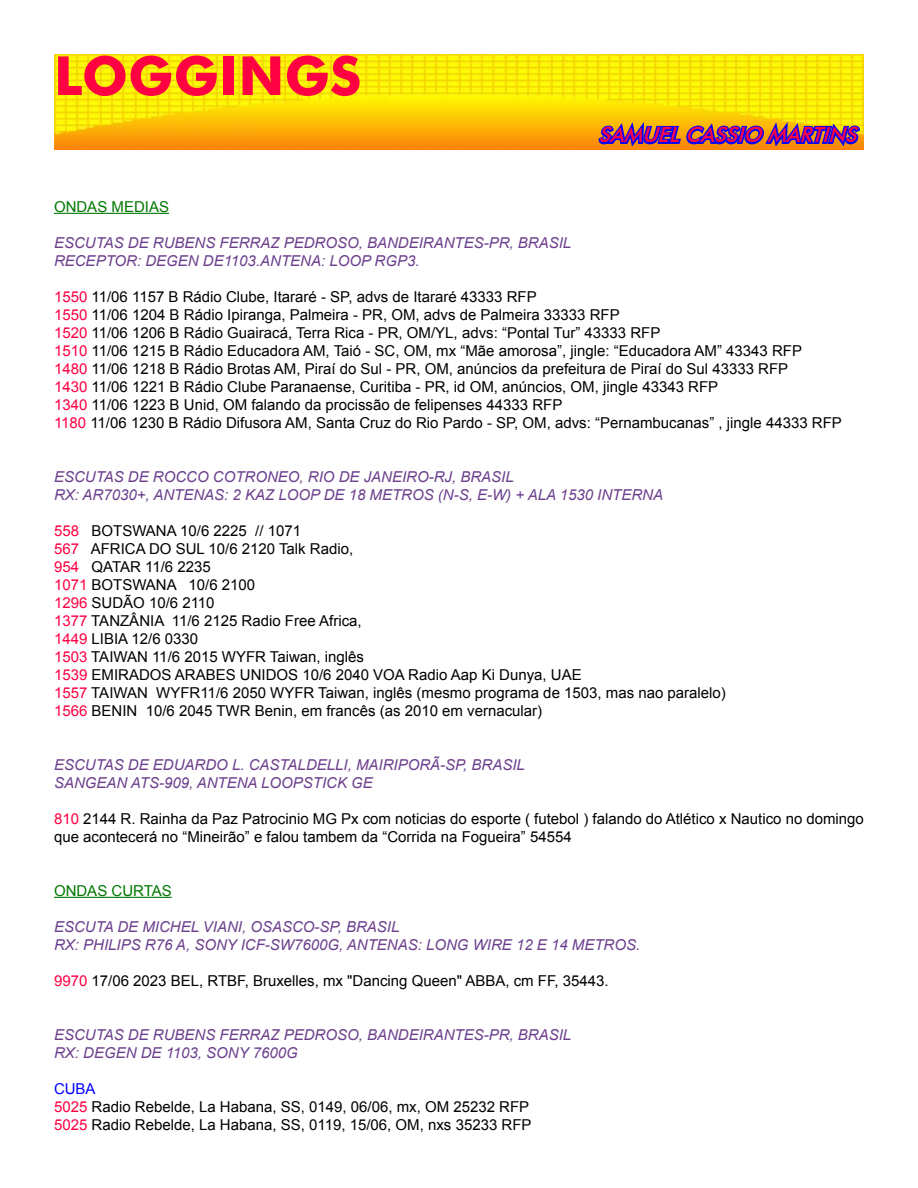
<style>
.page{position:relative;width:918px;height:1188px;background:#fff}
.page>*{position:absolute;margin:0;border:0;box-sizing:border-box;transform-origin:0 0}
.t1{font:700 54px "Futura BT";color:#ff0043}
.t2{font:italic 500 21px "Futura BT";color:#ff0043}
.t3{font:15px/18px "Arial";color:#000}
.t4{font:italic 15px/18px "Arial";color:#6c408d}
.t5{font:15px "Arial";color:#070}
.s1{color:#ff0043}
.s2{color:#00f}
</style>
<div class="page">
<img style="left:54px;top:54px;width:810px;height:95px">
<svg style="left:597px;top:106px;width:264px;height:44px;background:#b1874f"></svg>
<hr style="left:54px;top:213px;width:115px;height:1px;background:#070">
<hr style="left:54px;top:897px;width:118px;height:1px;background:#070">
<h1 class="t1" style="left:54px;top:43px;width:309px">LOGGINGS</h1>
<h2 class="t2" style="left:598px;top:122px;width:266px">SAMUELCASSIO MARTINS</h2>
<p class="t5" style="left:54px;top:197px;width:12px">ondas</p>
<p class="t5" style="left:112px;top:197px;width:11px">medias</p>
<p class="t4" style="left:54px;top:234px;width:21px">ESCUTAS</p>
<p class="t4" style="left:128px;top:234px;width:47px">DE RUBENS</p>
<p class="t4" style="left:220px;top:234px;width:21px">FERRA</p>
<p class="t4" style="left:270px;top:234px;width:36px">Z PEDROSO</p>
<p class="t4" style="left:359px;top:234px;width:30px">, BANDEIRANTES</p>
<p class="t4" style="left:484px;top:234px;width:54px">-PR, BRASIL</p>
<p class="t4" style="left:54px;top:252px;width:23px">RECEPTOR</p>
<p class="t4" style="left:137px;top:252px;width:31px">: DEGEN</p>
<p class="t4" style="left:203px;top:252px;width:79px">DE1103.ANTENA</p>
<p class="t4" style="left:321px;top:252px;width:29px">: LOOP</p>
<p class="t4" style="left:375px;top:252px;width:47px">RGP3.</p>
<p class="t3" style="left:54px;top:288px;width:789px"><span class="s1">1550</span> 11/06 1157 B Rádio Clube, Itararé - SP, advs de Itararé 43333 RFP<br><span class="s1">1550</span> 11/06 1204 B Rádio Ipiranga, Palmeira - PR, OM, advs de Palmeira 33333 RFP<br><span class="s1">1520</span> 11/06 1206 B Rádio Guairacá, Terra Rica - PR, OM/YL, advs: “Pontal Tur” 43333 RFP<br><span class="s1">1510</span> 11/06 1215 B Rádio Educadora AM, Taió - SC, OM, mx “Mãe amorosa”, jingle: “Educadora AM” 43343 RFP<br><span class="s1">1480</span> 11/06 1218 B Rádio Brotas AM, Piraí do Sul - PR, OM, anúncios da prefeitura de Piraí do Sul 43333 RFP<br><span class="s1">1430</span> 11/06 1221 B Rádio Clube Paranaense, Curitiba - PR, id OM, anúncios, OM, jingle 43343 RFP<br><span class="s1">1340</span> 11/06 1223 B Unid, OM falando da procissão de felipenses 44333 RFP<br><span class="s1">1180</span> 11/06 1230 B Rádio Difusora AM, Santa Cruz do Rio Pardo - SP, OM, advs: “Pernambucanas” , jingle 44333 RFP</p>
<p class="t4" style="left:54px;top:468px;width:21px">ESCUTAS</p>
<p class="t4" style="left:128px;top:468px;width:48px">DE ROCCO</p>
<p class="t4" style="left:213px;top:468px;width:23px">COTRONEO</p>
<p class="t4" style="left:300px;top:468px;width:83px">, RIO DE JANEIRO</p>
<p class="t4" style="left:429px;top:468px;width:52px">-RJ, BRASIL</p>
<p class="t4" style="left:54px;top:486px;width:111px">RX: AR7030+, ANTENAS</p>
<p class="t4" style="left:224px;top:486px;width:66px">: 2 KAZ LOOP</p>
<p class="t4" style="left:324px;top:486px;width:58px">DE 18 METROS</p>
<p class="t4" style="left:438px;top:486px;width:170px">(N-S, E-W) + ALA 1530 INTERNA</p>
<p class="t3" style="left:54px;top:522px;width:673px"><span class="s1">558</span> BOTSWANA 10/6 2225 // 1071<br><span class="s1">567</span> AFRI CA DO SUL 10/6 2120 Talk Radio,<br><span class="s1">954</span> QATAR 11/6 2235<br><span class="s1">1071</span> BOTSWANA 10/6 2100<br><span class="s1">1296</span> SUDÃO 10/6 2110<br><span class="s1">1377</span> TANZÂNIA 11/6 2125 Radio Free Africa,<br><span class="s1">1449</span> LIBIA 12/6 0330<br><span class="s1">1503</span> TAIWAN 11/6 2015 WYFR Taiwan, inglês<br><span class="s1">1539</span> EMIRADOS ARABES UNIDOS 10/6 2040 VOA Radio Aap Ki Dunya, UAE<br><span class="s1">1557</span> TAIWAN WYFR11/6 2050 WYFR Taiwan, inglês (mesmo programa de 1503, mas nao paralelo)<br><span class="s1">1566</span> BENI N 10/6 2045 TWR Benin, em francês (as 2010 em vernacular)</p>
<p class="t4" style="left:54px;top:756px;width:472px">ESCUTAS DE EDUARDO L. CASTALDELLI, MAIRIPORÃ-SP, BRASIL<br>SANGEAN ATS-909, ANTENA</p>
<p class="t4" style="left:261px;top:774px;width:21px">LOOP</p>
<p class="t4" style="left:303px;top:774px;width:20px">STICK</p>
<p class="t4" style="left:351px;top:774px;width:23px">GE</p>
<p class="t3" style="left:54px;top:810px;width:811px"><span class="s1">810</span> 2144 R. Rainha da Paz Patrocinio MG Px com noticias do esporte ( futebol ) falando do Atlético x Nautico no domingo que acontecerá no “Mineirão” e falou tambem da “Corrida na Fogueira” 54554</p>
<p class="t5" style="left:54px;top:881px;width:12px">ondas</p>
<p class="t5" style="left:112px;top:881px;width:11px">curtas</p>
<p class="t4" style="left:54px;top:918px;width:21px">ESCUTA</p>
<p class="t4" style="left:117px;top:918px;width:104px">DE MICHEL VIANI</p>
<p class="t4" style="left:242px;top:918px;width:32px">, OSASCO</p>
<p class="t4" style="left:315px;top:918px;width:51px">-SP, BRASIL</p>
<p class="t4" style="left:54px;top:936px;width:59px">RX: PHILIPS</p>
<p class="t4" style="left:145px;top:936px;width:224px">R76 A, SONY ICF-SW7600G, ANTENAS</p>
<p class="t4" style="left:418px;top:936px;width:20px">: LONG</p>
<p class="t4" style="left:473px;top:936px;width:11px">WIRE</p>
<p class="t4" style="left:516px;top:936px;width:68px">12 E 14 METROS</p>
<p class="t4" style="left:636px;top:936px;width:6px">.</p>
<p class="t3" style="left:54px;top:972px;width:556px"><span class="s1">9970</span> 17/06 2023 BEL, RTBF, Bruxelles, mx "Dancing Queen" ABBA, cm FF, 35443.</p>
<p class="t4" style="left:54px;top:1026px;width:21px">ESCUTAS</p>
<p class="t4" style="left:128px;top:1026px;width:47px">DE RUBENS</p>
<p class="t4" style="left:220px;top:1026px;width:21px">FERRA</p>
<p class="t4" style="left:270px;top:1026px;width:36px">Z PEDROSO</p>
<p class="t4" style="left:359px;top:1026px;width:30px">, BANDEIRANTES</p>
<p class="t4" style="left:484px;top:1026px;width:54px">-PR, BRASIL</p>
<p class="t4" style="left:54px;top:1044px;width:52px">RX: DEGEN</p>
<p class="t4" style="left:141px;top:1044px;width:159px">DE 1103, SONY 7600G</p>
<p class="t3" style="left:54px;top:1080px;width:479px"><span class="s2">CUBA<br></span><span class="s1">5025</span> Radio Rebelde, La Habana, SS, 0149, 06/06, mx, OM 25232 RFP<br><span class="s1">5025</span> Radio Rebelde, La Habana, SS, 0119, 15/06, OM, nxs 35233 RFP</p>
</div>
